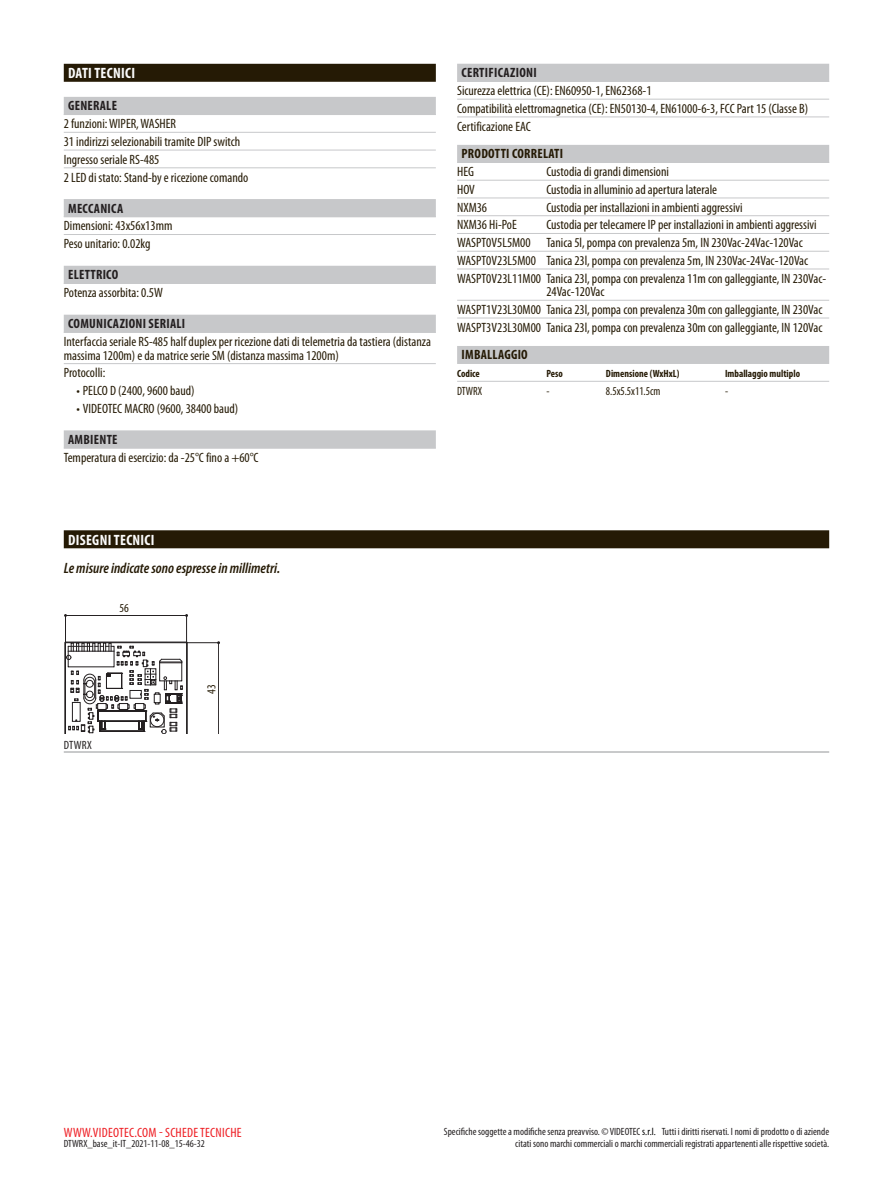
<style>
.page{position:relative;width:893px;height:1191px;background:#fff}
.page>*{position:absolute;margin:0;border:0;box-sizing:border-box;transform-origin:0 0}
.t1{font:italic 600 condensed 15px "Myriad Pro";color:#251a05}
.t2{font:700 condensed 15px "Myriad Pro";letter-spacing:.02em;color:#fcfcfc}
.t3{font:condensed 13.5px/17.7px "Myriad Pro";color:#251a05}
.t4{font:700 condensed 13.5px "Myriad Pro";letter-spacing:.02em;color:#231f20}
.t5{font:condensed 13.5px "Myriad Pro";letter-spacing:.02em;color:#ee1d23}
.t6{font:700 condensed 13.5px "Myriad Pro";letter-spacing:.02em;color:#251a05}
.t7{font:condensed 12.3px "Myriad Pro";color:#251a05}
.t8{font:condensed 12px "Myriad Pro";color:#251a05;scale:.93 1}
.t9{font:condensed 12px "Myriad Pro";letter-spacing:.025em;color:#231f20}
.t10{font:condensed 10.5px/12.6px "Myriad Pro";color:#231f20;text-align:right}
.t11{font:700 condensed 10.5px "Myriad Pro";color:#251a05}
.s1{color:#000}
</style>
<div class="page">
<div style="left:64px;top:64px;width:372px;height:18px;background:#251a05"></div>
<div style="left:64px;top:97px;width:372px;height:18px;background:#c7c8ca"></div>
<hr style="left:64px;top:132px;width:372px;height:1px;background:#c7c8ca">
<hr style="left:64px;top:150px;width:372px;height:1px;background:#c7c8ca">
<hr style="left:64px;top:168px;width:372px;height:1px;background:#c7c8ca">
<div style="left:64px;top:199px;width:372px;height:18px;background:#c7c8ca"></div>
<hr style="left:64px;top:234px;width:372px;height:1px;background:#c7c8ca">
<div style="left:64px;top:266px;width:372px;height:18px;background:#c7c8ca"></div>
<div style="left:64px;top:315px;width:372px;height:18px;background:#c7c8ca"></div>
<hr style="left:64px;top:363px;width:372px;height:1px;background:#c7c8ca">
<div style="left:64px;top:430px;width:372px;height:18px;background:#c7c8ca"></div>
<hr style="left:64px;top:448px;width:372px;height:1px;background:#c7c8ca">
<div style="left:457px;top:64px;width:372px;height:18px;background:#c7c8ca"></div>
<hr style="left:457px;top:99px;width:372px;height:1px;background:#c7c8ca">
<hr style="left:457px;top:117px;width:372px;height:1px;background:#c7c8ca">
<div style="left:457px;top:145px;width:372px;height:18px;background:#c7c8ca"></div>
<hr style="left:457px;top:180px;width:372px;height:1px;background:#c7c8ca">
<hr style="left:457px;top:198px;width:372px;height:1px;background:#c7c8ca">
<hr style="left:457px;top:215px;width:372px;height:1px;background:#c7c8ca">
<hr style="left:457px;top:233px;width:372px;height:1px;background:#c7c8ca">
<hr style="left:457px;top:251px;width:372px;height:1px;background:#c7c8ca">
<hr style="left:457px;top:269px;width:372px;height:1px;background:#c7c8ca">
<hr style="left:457px;top:300px;width:372px;height:1px;background:#c7c8ca">
<hr style="left:457px;top:318px;width:372px;height:1px;background:#c7c8ca">
<div style="left:457px;top:346px;width:372px;height:18px;background:#c7c8ca"></div>
<hr style="left:457px;top:381px;width:372px;height:1px;background:#c7c8ca">
<div style="left:64px;top:530px;width:765px;height:18px;background:#251a05"></div>
<svg style="left:64px;top:614px;width:124px;height:120px"></svg>
<hr style="left:187px;top:642px;width:32px;height:1px;background:#231f20">
<hr style="left:218px;top:642px;width:1px;height:92px;background:#231f20">
<hr style="left:64px;top:751px;width:765px;height:1px;background:#939598">
<p class="t2" style="left:68px;top:65px;width:68px">DATI TECNICI</p>
<p class="t4" style="left:68px;top:99px;width:50px">GENERALE</p>
<p class="t3" style="left:64px;top:115px;width:186px">2 funzioni: WIPER, WASHER<br>31 indirizzi selezionabili tramite DIP switch Ingresso seriale RS-485<br>2 LED di stato: Stand-by e ricezione comando</p>
<p class="t4" style="left:68px;top:201px;width:57px">MECCANICA</p>
<p class="t3" style="left:64px;top:217px;width:110px">Dimensioni: 43x56x13mm<br>Peso unitario: 0.02kg</p>
<p class="t4" style="left:68px;top:267px;width:52px">ELETTRICO</p>
<p class="t3" style="left:64px;top:284px;width:101px">Potenza assorbita: 0.5W</p>
<p class="t4" style="left:68px;top:316px;width:119px">COMUNICAZIONI SERIALI</p>
<p class="t3" style="left:64px;top:335px;width:369px;line-height:13.5px">Interfaccia seriale RS-485 half duplex per ricezione dati di telemetria da tastiera (distanza massima 1200m) e da matrice serie SM (distanza massima 1200m)</p>
<p class="t3" style="left:64px;top:364px;width:43px">Protocolli:</p>
<p class="t3" style="left:77px;top:382px;width:120px">• PELCO D (2400, 9600 baud)</p>
<p class="t3" style="left:77px;top:400px;width:163px">• VIDEOTEC MACRO (9600, 38400 baud)</p>
<p class="t4" style="left:68px;top:432px;width:51px">AMBIENTE</p>
<p class="t3" style="left:64px;top:449px;width:196px">Temperatura di esercizio: da -25°C fino a +60°C</p>
<p class="t4" style="left:461px;top:65px;width:77px">CERTIFICAZIONI</p>
<p class="t3" style="left:457px;top:82px;width:352px">Sicurezza elettrica (CE): EN60950-1, EN62368-1<br>Compatibilità elettromagnetica (CE): EN50130-4, EN61000-6-3, FCC Part 15 (Classe B)<br>Certificazione EAC</p>
<p class="t6" style="left:461px;top:146px;width:103px">PRODOTTI CORRELATI</p>
<p class="t3" style="left:457px;top:163px;width:18px">HEG</p>
<p class="t3" style="left:546px;top:163px;width:124px">Custodia di grandi dimensioni</p>
<p class="t3" style="left:457px;top:181px;width:19px">HOV</p>
<p class="t3" style="left:546px;top:181px;width:172px">Custodia in alluminio ad apertura laterale</p>
<p class="t3" style="left:457px;top:199px;width:32px">NXM36</p>
<p class="t3" style="left:546px;top:199px;width:198px">Custodia per installazioni in ambienti aggressivi</p>
<p class="t3" style="left:457px;top:216px;width:61px">NXM36 Hi-PoE</p>
<p class="t3" style="left:457px;top:216px;width:371px;text-indent:89px">Custodia per telecamere IP per installazioni in ambienti aggressivi WASPT0V5L5M00 Tanica 5l, pompa con prevalenza 5m, IN 230Vac-24Vac-120Vac WASPT0V23L5M00 Tanica 23l, pompa con prevalenza 5m, IN 230Vac-24Vac-120Vac WASPT0V23L11M00 Tanica 23l, pompa con prevalenza 11m con galleggiante, IN 230Vac-</p>
<p class="t3" style="left:457px;top:283px;width:367px;text-indent:89px">24Vac-120Vac<br>WASPT1V23L30M00 Tanica 23l, pompa con prevalenza 30m con galleggiante, IN 230Vac<br>WASPT3V23L30M00 Tanica 23l, pompa con prevalenza 30m con galleggiante, IN 120Vac</p>
<p class="t6" style="left:461px;top:347px;width:68px">IMBALLAGGIO</p>
<p class="t11" style="left:457px;top:368px;width:24px">Codice</p>
<p class="t11" style="left:546px;top:368px;width:18px">Peso</p>
<p class="t11" style="left:606px;top:368px;width:75px">Dimensione (WxHxL)</p>
<p class="t11" style="left:725px;top:368px;width:77px">Imballaggio multiplo</p>
<p class="t8" style="left:457px;top:384px;width:29px">DTWRX</p>
<p class="t8" style="left:546px;top:384px;width:5px">-</p>
<p class="t8" style="left:606px;top:384px;width:60px">8.5x5.5x11.5cm</p>
<p class="t8" style="left:725px;top:384px;width:5px">-</p>
<p class="t2" style="left:68px;top:531px;width:88px">DISEGNI TECNICI</p>
<p class="t1" style="left:64px;top:559px;width:218px">Le misure indicate sono espresse in millimetri.</p>
<p class="t7" style="left:119px;top:600px;width:11px">56</p>
<p class="t9" style="left:64px;top:738px;width:30px">DTWRX</p>
<p class="t7" style="left:204px;top:693px;width:11px;rotate:-90deg">43</p>
<p class="t5" style="left:64px;top:1125px;width:179px">WWW.VIDEOTEC.COM - SCHEDE TECNICHE</p>
<p class="t10" style="left:444px;top:1125px;width:214px">Specifiche soggette a modifiche senza preavviso. © VIDEOTEC <span class="s1">s.r.l.</span></p>
<p class="t10" style="left:515px;top:1125px;width:315px">Tutti i diritti riservati. I nomi di prodotto o di aziende<br>citati sono marchi commerciali o marchi commerciali registrati appartenenti alle rispettive società.</p>
<p class="t10" style="left:64px;top:1137px;width:143px">DTWRX_base_it-IT_2021-11-08_15-46-32</p>
</div>
